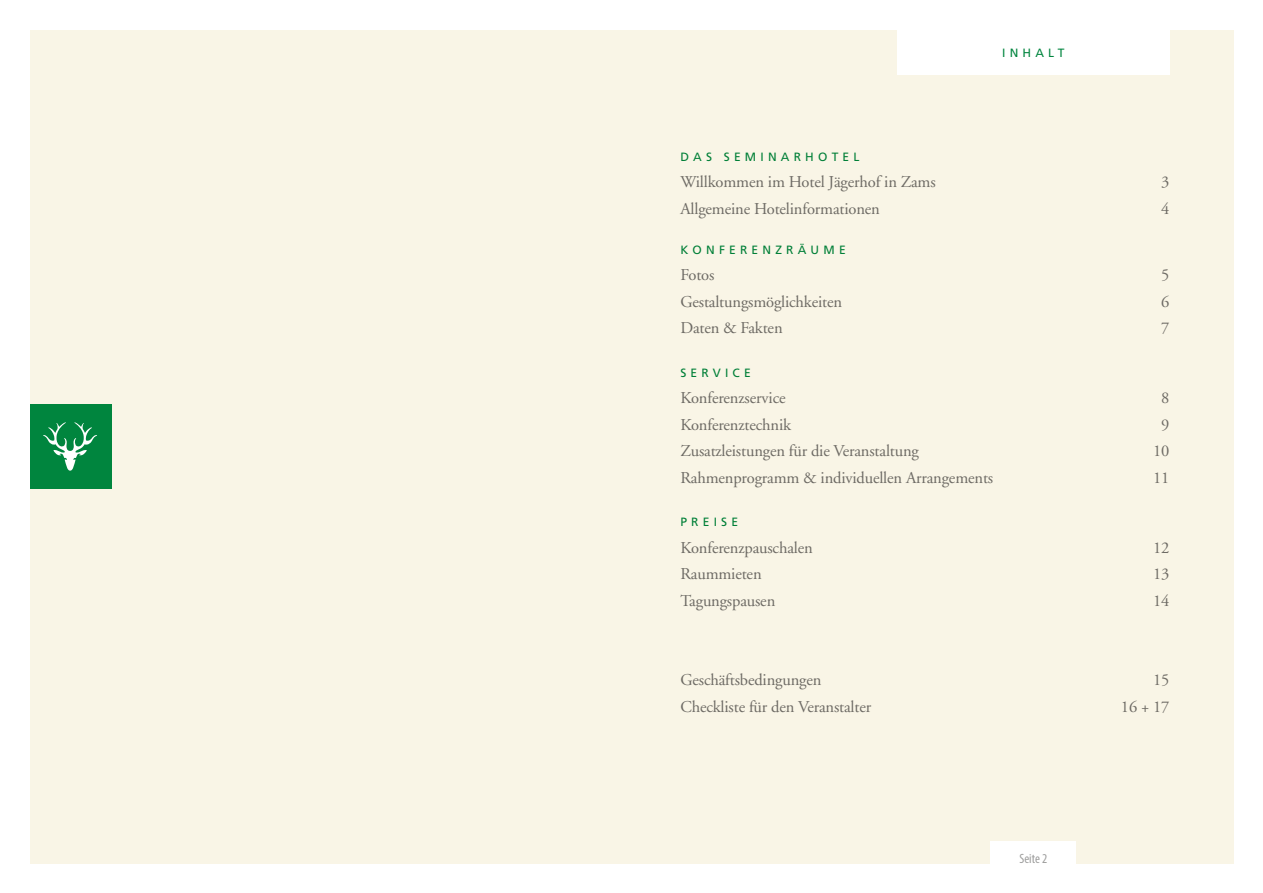
<style>
.page{position:relative;width:1263px;height:893px;background:#fff}
.page>*{position:absolute;margin:0;border:0;box-sizing:border-box;transform-origin:0 0}
.t1{font:16.5px "Adobe Garamond";letter-spacing:-.01em;color:#706f6f}
.t2{font:condensed 13.5px "Myriad Pro";color:#9d9d9c}
.t3{font:12px "Frutiger";letter-spacing:.35em;color:#00853e}
</style>
<div class="page">
<div style="left:30px;top:30px;width:1203px;height:833px;background:#f9f5e6"></div>
<div style="left:897px;top:0;width:272px;height:74px;background:#fff"></div>
<div style="left:991px;top:842px;width:85px;height:51px;background:#fff"></div>
<div style="left:30px;top:404px;width:81px;height:85px;background:#00853e"></div>
<svg style="left:43px;top:422px;width:54px;height:49px"></svg>
<p class="t3" style="left:1002px;top:46px;width:64px">INHALT</p>
<p class="t3" style="left:680px;top:150px;width:181px">DAS SEMINARHOTEL</p>
<p class="t1" style="left:680px;top:173px;width:257px">Willkommen im Hotel Jägerhof in Zams</p>
<p class="t1" style="left:1161px;top:173px;width:10px">3</p>
<p class="t1" style="left:680px;top:200px;width:201px">Allgemeine Hotelinformationen</p>
<p class="t1" style="left:1161px;top:200px;width:10px">4</p>
<p class="t3" style="left:680px;top:243px;width:167px">KONFERENZRÄUME</p>
<p class="t1" style="left:680px;top:266px;width:36px">Fotos</p>
<p class="t1" style="left:1161px;top:266px;width:10px">5</p>
<p class="t1" style="left:680px;top:293px;width:163px">Gestaltungsmöglichkeiten</p>
<p class="t1" style="left:1161px;top:293px;width:10px">6</p>
<p class="t1" style="left:680px;top:319px;width:104px">Daten &amp; Fakten</p>
<p class="t1" style="left:1161px;top:319px;width:10px">7</p>
<p class="t3" style="left:680px;top:366px;width:72px">SERVICE</p>
<p class="t1" style="left:680px;top:389px;width:107px">Konferenzservice</p>
<p class="t1" style="left:1161px;top:389px;width:10px">8</p>
<p class="t1" style="left:680px;top:416px;width:112px">Konferenztechnik</p>
<p class="t1" style="left:1161px;top:416px;width:10px">9</p>
<p class="t1" style="left:680px;top:442px;width:240px">Zusatzleistungen für die Veranstaltung</p>
<p class="t1" style="left:1153px;top:442px;width:18px">10</p>
<p class="t1" style="left:680px;top:469px;width:314px">Rahmenprogramm &amp; individuellen Arrangements</p>
<p class="t1" style="left:1153px;top:469px;width:18px">11</p>
<p class="t3" style="left:680px;top:515px;width:59px">PREISE</p>
<p class="t1" style="left:680px;top:539px;width:134px">Konferenzpauschalen</p>
<p class="t1" style="left:1153px;top:539px;width:18px">12</p>
<p class="t1" style="left:680px;top:565px;width:83px">Raummieten</p>
<p class="t1" style="left:1153px;top:565px;width:18px">13</p>
<p class="t1" style="left:680px;top:592px;width:96px">Tagungspausen</p>
<p class="t1" style="left:1153px;top:592px;width:18px">14</p>
<p class="t1" style="left:680px;top:671px;width:143px">Geschäftsbedingungen</p>
<p class="t1" style="left:1153px;top:671px;width:18px">15</p>
<p class="t1" style="left:680px;top:698px;width:192px">Checkliste für den Veranstalter</p>
<p class="t1" style="left:1121px;top:698px;width:50px">16 + 17</p>
<p class="t2" style="left:1019px;top:851px;width:29px">Seite 2</p>
</div>
